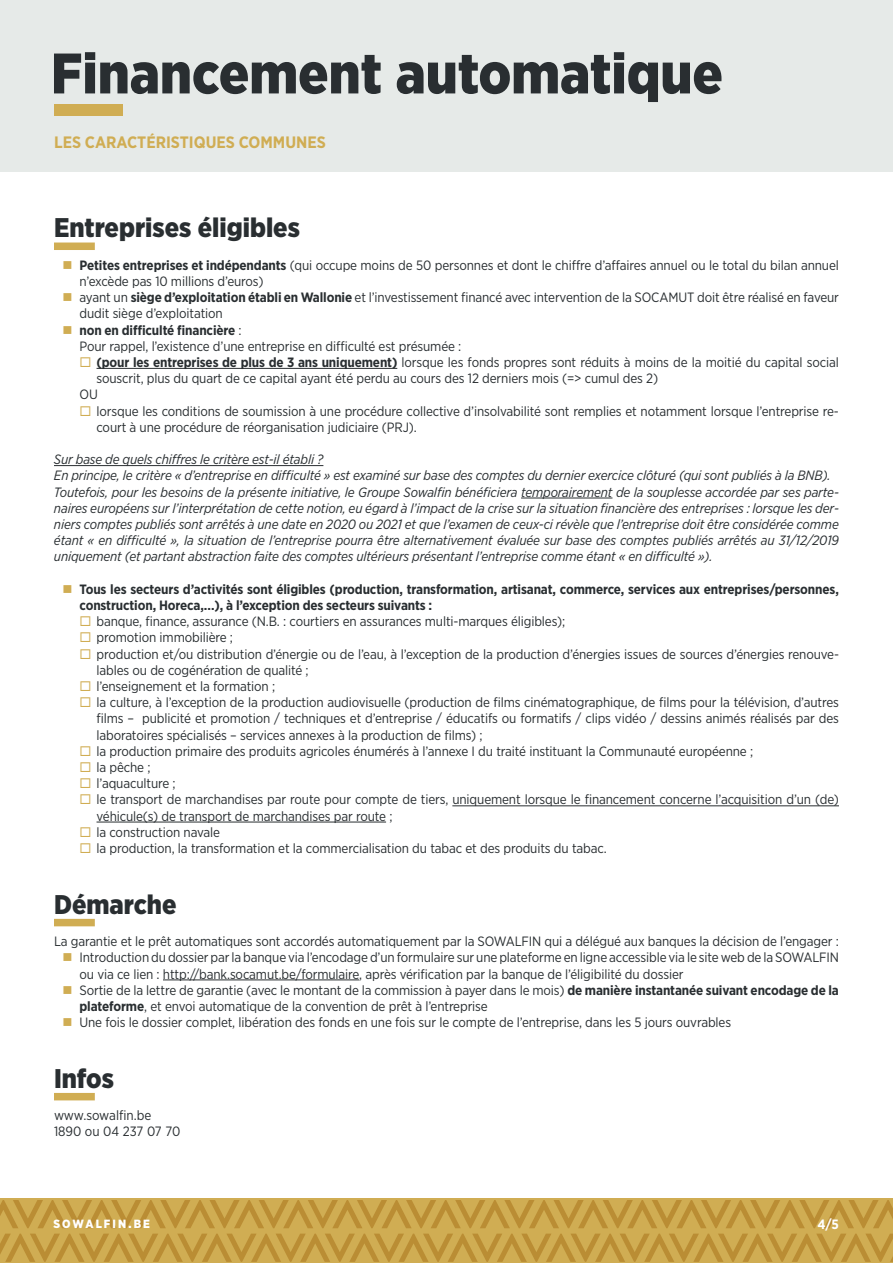
<style>
.page{position:relative;width:893px;height:1263px;background:#fff}
.page>*{position:absolute;margin:0;border:0;box-sizing:border-box;transform-origin:0 0}
.t1{font:900 57px "Gotham Narrow";color:#292e31}
.t2{font:900 27px "Gotham Narrow";color:#292e31}
.t3{font:700 16.5px "Gotham Narrow";color:#d0ad53}
.t4{font:13.5px/16.2px "Gotham Narrow";letter-spacing:-.01em;color:#292e31}
.t5{font:italic 13.5px/16.2px "Gotham Narrow";letter-spacing:-.01em;color:#292e31}
.t6{font:700 13.5px/16.2px "Gotham Narrow";letter-spacing:-.01em;color:#292e31}
.t7{font:700 13.5px "Gotham Narrow";color:#fff}
.t8{font:900 11.85px "Gotham Narrow";letter-spacing:.17em;color:#fff}
.s1{font-weight:700}
</style>
<div class="page">
<div style="left:0;top:1px;width:893px;height:171px;background:#e6eae8"></div>
<div style="left:0;top:1198px;width:893px;height:65px;background:#d0ad53"></div>
<svg style="left:0;top:1200px;width:893px;height:62px"></svg>
<div style="left:54px;top:104px;width:69px;height:12px;background:#d0ad53"></div>
<div style="left:54px;top:242px;width:41px;height:8px;background:#d0ad53"></div>
<hr style="left:97px;top:368px;width:300px;height:1px;background:#292e31">
<hr style="left:54px;top:465px;width:269px;height:1px;background:#292e31">
<hr style="left:521px;top:498px;width:91px;height:1px;background:#292e31">
<hr style="left:452px;top:805px;width:387px;height:1px;background:#292e31">
<hr style="left:97px;top:822px;width:289px;height:1px;background:#292e31">
<div style="left:54px;top:919px;width:41px;height:7px;background:#d0ad53"></div>
<hr style="left:163px;top:979px;width:196px;height:1px;background:#292e31">
<div style="left:54px;top:1093px;width:41px;height:7px;background:#d0ad53"></div>
<h1 class="t1" style="left:51px;top:36px;width:673px">Financement automatique</h1>
<p class="t3" style="left:54px;top:131px;width:273px">LES CARACTÉRISTIQUES COMMUNES</p>
<h2 class="t2" style="left:54px;top:210px;width:247px">Entreprises éligibles</h2>
<p class="t4" style="left:80px;top:257px;width:761px"><span class="s1">Petites entreprises et indépendants</span> (qui occupe moins de 50 personnes et dont le chiffre d’affaires annuel ou le total du bilan annuel n’excède pas 10 millions d’euros)<br>ayant un <span class="s1">siège d’exploitation établi en Wallonie</span> et l’investissement financé avec intervention de la SOCAMUT doit être réalisé en faveur dudit siège d’exploitation<br><span class="s1">non en difficulté financière</span> :<br>Pour rappel, l’existence d’une entreprise en difficulté est présumée :</p>
<p class="t4" style="left:97px;top:354px;width:744px"><span class="s1">(pour les entreprises de plus de 3 ans uniquement)</span> lorsque les fonds propres sont réduits à moins de la moitié du capital social</p>
<p class="t4" style="left:97px;top:370px;width:563px">souscrit, plus du quart de ce capital ayant été perdu au cours des 12 derniers mois (=&gt; cumul des 2)</p>
<p class="t4" style="left:80px;top:386px;width:20px">OU</p>
<p class="t4" style="left:97px;top:402px;width:744px">lorsque les conditions de soumission à une procédure collective d’insolvabilité sont remplies et notamment lorsque l’entreprise re-</p>
<p class="t4" style="left:97px;top:419px;width:322px">court à une procédure de réorganisation judiciaire (PRJ).</p>
<p class="t5" style="left:54px;top:451px;width:786px">Sur base de quels chiffres le critère est-il établi ?<br>En principe, le critère « d’entreprise en difficulté » est examiné sur base des comptes du dernier exercice clôturé (qui sont publiés à la BNB).<br>Toutefois, pour les besoins de la présente initiative, le Groupe Sowalfin bénéficiera temporairement de la souplesse accordée par ses parte&shy;naires européens sur l’interprétation de cette notion, eu égard à l’impact de la crise sur la situation financière des entreprises : lorsque les der&shy;niers comptes publiés sont arrêtés à une date en 2020 ou 2021 et que l’examen de ceux-ci révèle que l’entreprise doit être considérée comme étant « en difficulté », la situation de l’entreprise pourra être alternativement évaluée sur base des comptes publiés arrêtés au 31/12/2019 uniquement (et partant abstraction faite des comptes ultérieurs présentant l’entreprise comme étant « en difficulté »).</p>
<p class="t6" style="left:79px;top:581px;width:761px">Tous les secteurs d’activités sont éligibles (production, transformation, artisanat, commerce, services aux entreprises/personnes, construction, Horeca,…), à l’exception des secteurs suivants :</p>
<p class="t4" style="left:97px;top:613px;width:744px">banque, finance, assurance (N.B. : courtiers en assurances multi-marques éligibles);<br>promotion immobilière ;<br>production et/ou distribution d’énergie ou de l’eau, à l’exception de la production d’énergies issues de sources d’énergies renouve&shy;lables ou de cogénération de qualité ;<br>l’enseignement et la formation ;<br>la culture, à l’exception de la production audiovisuelle (production de films cinématographique, de films pour la télévision, d’autres films – publicité et promotion / techniques et d’entreprise / éducatifs ou formatifs / clips vidéo / dessins animés réalisés par des laboratoires spécialisés – services annexes à la production de films) ;<br>la production primaire des produits agricoles énumérés à l’annexe I du traité instituant la Communauté européenne ;<br>la pêche ;<br>l’aquaculture ;<br>le transport de marchandises par route pour compte de tiers, uniquement lorsque le financement concerne l’acquisition d’un (de) véhicule(s) de transport de marchandises par route ;<br>la construction navale<br>la production, la transformation et la commercialisation du tabac et des produits du tabac.</p>
<h2 class="t2" style="left:54px;top:886px;width:124px">Démarche</h2>
<p class="t4" style="left:80px;top:933px;width:761px;text-indent:-26px">La garantie et le prêt automatiques sont accordés automatiquement par la SOWALFIN qui a délégué aux banques la décision de l’engager :<br>Introduction du dossier par la banque via l’encodage d’un formulaire sur une plateforme en ligne accessible via le site web de la SOWALFIN ou via ce lien : http://bank.socamut.be/formulaire, après vérification par la banque de l’éligibilité du dossier<br>Sortie de la lettre de garantie (avec le montant de la commission à payer dans le mois) <span class="s1">de manière instantanée suivant encodage de la plateforme</span>, et envoi automatique de la convention de prêt à l’entreprise<br>Une fois le dossier complet, libération des fonds en une fois sur le compte de l’entreprise, dans les 5 jours ouvrables</p>
<h2 class="t2" style="left:54px;top:1060px;width:62px">Infos</h2>
<p class="t4" style="left:54px;top:1107px;width:128px">www.sowalfin.be<br>1890 ou 04 237 07 70</p>
<p class="t8" style="left:54px;top:1216px;width:98px">SOWALFIN.BE</p>
<p class="t7" style="left:817px;top:1215px;width:23px">4/5</p>
</div>
